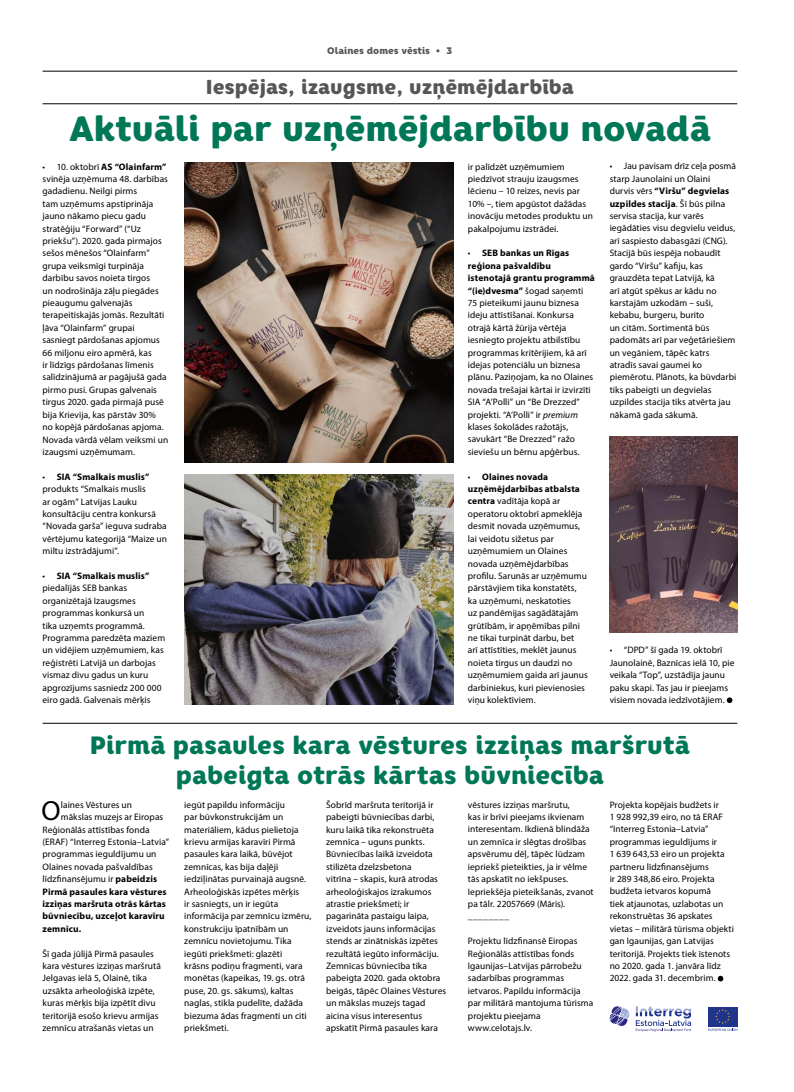
<style>
.page{position:relative;width:794px;height:1092px;background:#fff}
.page>*{position:absolute;margin:0;border:0;box-sizing:border-box;transform-origin:0 0}
.t1{font:900 35px "Core Rhino 85";letter-spacing:-.005em;color:#007757}
.t2{font:27.8px "Myriad Pro";color:#000}
.t3{font:900 25px/30px "Core Rhino 85";color:#007757;text-align:center}
.t4{font:900 20px "Core Rhino 85";color:#565655}
.t5{font:900 9.5px "Core Rhino 85";color:#565655}
.t6{font:9.4px/12.4px "Myriad Pro";letter-spacing:.005em;color:#000}
.t7{font:700 9.4px "Myriad Pro";letter-spacing:.015em;color:#000}
.s1{font-weight:700}
.s2{font-style:italic}
</style>
<div class="page">
<hr style="left:43px;top:71px;width:694px;height:1px;background:#000">
<hr style="left:43px;top:103px;width:694px;height:1px;background:#000">
<svg style="left:717px;top:975px;width:6px;height:6px"></svg>
<svg style="left:727px;top:697px;width:5px;height:6px"></svg>
<svg style="left:609px;top:1006px;width:21px;height:20px"></svg>
<svg style="left:636px;top:1006px;width:55px;height:25px"></svg>
<div style="left:708px;top:1006px;width:29px;height:20px;background:#21348c"></div>
<svg style="left:708px;top:1009px;width:29px;height:21px"></svg>
<hr style="left:43px;top:723px;width:694px;height:1px;background:#000">
<img style="left:184px;top:474px;width:270px;height:230px">
<img style="left:184px;top:162px;width:270px;height:300px">
<img style="left:609px;top:437px;width:128px;height:195px">
<p class="t5" style="left:327px;top:44px;width:127px">Olaines domes vēstis • 3</p>
<h3 class="t4" style="left:206px;top:74px;width:370px">Iespējas, izaugsme, uzņēmējdarbība</h3>
<h1 class="t1" style="left:69px;top:106px;width:643px">Aktuāli par uzņēmējdarbību novadā</h1>
<p class="t6" style="left:43px;top:160px;width:127px">• 10. oktobrī <span class="s1">AS “Olainfarm” </span>svinēja uzņēmuma 48. darbības gadadienu. Neilgi pirms<br>tam uzņēmums apstiprināja jauno nākamo piecu gadu stratēģiju “Forward” (“Uz priekšu”). 2020. gada pirmajos sešos mēnešos “Olainfarm” grupa veiksmīgi turpināja darbību savos noieta tirgos<br>un nodrošināja zāļu piegādes pieaugumu galvenajās terapeitiskajās jomās. Rezultāti ļāva “Olainfarm” grupai sasniegt pārdošanas apjomus<br>66 miljonu eiro apmērā, kas<br>ir līdzīgs pārdošanas līmenis salīdzinājumā ar pagājušā gada pirmo pusi. Grupas galvenais tirgus 2020. gada pirmajā pusē bija Krievija, kas pārstāv 30% no kopējā pārdošanas apjoma.<br>Novada vārdā vēlam veiksmi un izaugsmi uzņēmumam.</p>
<p class="t6" style="left:43px;top:470px;width:126px">• <span class="s1">SIA “Smalkais muslis” </span>produkts “Smalkais muslis<br>ar ogām” Latvijas Lauku konsultāciju centra konkursā “Novada garša” ieguva sudraba vērtējumu kategorijā “Maize un miltu izstrādājumi”.</p>
<p class="t6" style="left:43px;top:569px;width:124px">• <span class="s1">SIA “Smalkais muslis” </span>piedalījās SEB bankas organizētajā Izaugsmes programmas konkursā un<br>tika uzņemts programmā.<br>Programma paredzēta maziem un vidējiem uzņēmumiem, kas reģistrēti Latvijā un darbojas vismaz divu gadus un kuru apgrozījums sasniedz 200 000 eiro gadā. Galvenais mērķis</p>
<p class="t6" style="left:468px;top:160px;width:127px">ir palīdzēt uzņēmumiem piedzīvot strauju izaugsmes lēcienu – 10 reizes, nevis par<br>10% –, tiem apgūstot dažādas inovāciju metodes produktu un pakalpojumu izstrādei.</p>
<p class="t6" style="left:468px;top:247px;width:129px">• <span class="s1">SEB bankas un Rīgas reģiona pašvaldību īstenotajā grantu programmā “(ie)dvesma”</span> šogad saņemti<br>75 pieteikumi jaunu biznesa ideju attīstīšanai. Konkursa otrajā kārtā žūrija vērtēja iesniegto projektu atbilstību programmas kritērijiem, kā arī idejas potenciālu un biznesa plānu. Paziņojam, ka no Olaines novada trešajai kārtai ir izvirzīti<br>SIA “A’Polli” un “Be Drezzed” projekti. “A’Polli” ir <span class="s2">premium </span>klases šokolādes ražotājs, savukārt “Be Drezzed” ražo sieviešu un bērnu apģērbus.</p>
<p class="t6" style="left:468px;top:470px;width:121px">• <span class="s1">Olaines novada uzņēmējdarbības atbalsta centra</span> vadītāja kopā ar operatoru oktobrī apmeklēja desmit novada uzņēmumus, lai veidotu sižetus par uzņēmumiem un Olaines novada uzņēmējdarbības profilu. Sarunās ar uzņēmumu pārstāvjiem tika konstatēts, ka uzņēmumi, neskatoties<br>uz pandēmijas sagādātajām grūtībām, ir apņēmības pilni ne tikai turpināt darbu, bet<br>arī attīstīties, meklēt jaunus noieta tirgus un daudzi no uzņēmumiem gaida arī jaunus darbiniekus, kuri pievienosies viņu kolektīviem.</p>
<p class="t6" style="left:609px;top:160px;width:128px">• Jau pavisam drīz ceļa posmā starp Jaunolaini un Olaini durvis vērs <span class="s1">“Viršu” degvielas uzpildes stacija</span>. Šī būs pilna servisa stacija, kur varēs iegādāties visu degvielu veidus, arī saspiesto dabasgāzi (CNG).<br>Stacijā būs iespēja nobaudīt gardo “Viršu” kafiju, kas grauzdēta tepat Latvijā, kā<br>arī atgūt spēkus ar kādu no karstajām uzkodām – suši, kebabu, burgeru, burito<br>un citām. Sortimentā būs padomāts arī par veģetāriešiem un vegāniem, tāpēc katrs atradīs savai gaumei ko piemērotu. Plānots, ka būvdarbi tiks pabeigti un degvielas uzpildes stacija tiks atvērta jau nākamā gada sākumā.</p>
<p class="t6" style="left:609px;top:643px;width:126px">• “DPD” šī gada 19. oktobrī<br>Jaunolainē, Baznīcas ielā 10, pie veikala “Top”, uzstādīja jaunu paku skapi. Tas jau ir pieejams visiem novada iedzīvotājiem.</p>
<h3 class="t3" style="left:90px;top:730px;width:601px">Pirmā pasaules kara vēstures izziņas maršrutā pabeigta otrās kārtas būvniecība</h3>
<h2 class="t2" style="left:42px;top:793px;width:21px">O</h2>
<p class="t6" style="left:61px;top:798px;width:73px">laines Vēstures un</p>
<p class="t6" style="left:61px;top:810px;width:104px">mākslas muzejs ar Eiropas</p>
<p class="t6" style="left:43px;top:823px;width:109px">Reģionālās attīstības fonda</p>
<p class="t6" style="left:43px;top:835px;width:128px">(ERAF) “Interreg Estonia–Latvia”</p>
<p class="t6" style="left:43px;top:847px;width:115px">programmas ieguldījumu un</p>
<p class="t6" style="left:43px;top:860px;width:112px">Olaines novada pašvaldības</p>
<p class="t6" style="left:43px;top:872px;width:116px">līdzfinansējumu ir <span class="s1">pabeidzis</span></p>
<p class="t7" style="left:43px;top:885px;width:125px">Pirmā pasaules kara vēstures</p>
<p class="t7" style="left:43px;top:897px;width:125px">izziņas maršruta otrās kārtas</p>
<p class="t7" style="left:43px;top:910px;width:124px">būvniecību, uzceļot karavīru</p>
<p class="t7" style="left:43px;top:922px;width:40px">zemnīcu.</p>
<p class="t6" style="left:43px;top:947px;width:120px">Šī gada jūlijā Pirmā pasaules kara vēstures izziņas maršrutā<br>Jelgavas ielā 5, Olainē, tika uzsākta arheoloģiskā izpēte, kuras mērķis bija izpētīt divu teritorijā esošo krievu armijas zemnīcu atrašanās vietas un</p>
<p class="t6" style="left:184px;top:798px;width:129px">iegūt papildu informāciju<br>par būvkonstrukcijām un materiāliem, kādus pielietoja krievu armijas karavīri Pirmā pasaules kara laikā, būvējot zemnīcas, kas bija daļēji iedziļinātas purvainajā augsnē.<br>Arheoloģiskās izpētes mērķis<br>ir sasniegts, un ir iegūta informācija par zemnīcu izmēru, konstrukciju īpatnībām un zemnīcu novietojumu. Tika iegūti priekšmeti: glazēti<br>krāsns podiņu fragmenti, vara monētas (kapeikas, 19. gs. otrā puse, 20. gs. sākums), kaltas naglas, stikla pudelīte, dažāda biezuma ādas fragmenti un citi priekšmeti.</p>
<p class="t6" style="left:326px;top:798px;width:122px">Šobrīd maršruta teritorijā ir pabeigti būvniecības darbi, kuru laikā tika rekonstruēta zemnīca – uguns punkts.<br>Būvniecības laikā izveidota stilizēta dzelzsbetona<br>vitrīna – skapis, kurā atrodas arheoloģiskajos izrakumos atrastie priekšmeti; ir pagarināta pastaigu laipa, izveidots jauns informācijas stends ar zinātniskās izpētes rezultātā iegūto informāciju.<br>Zemnīcas būvniecība tika pabeigta 2020. gada oktobra beigās, tāpēc Olaines Vēstures un mākslas muzejs tagad aicina visus interesentus apskatīt Pirmā pasaules kara</p>
<p class="t6" style="left:468px;top:798px;width:127px">vēstures izziņas maršrutu,<br>kas ir brīvi pieejams ikvienam interesentam. Ikdienā blindāža un zemnīca ir slēgtas drošības apsvērumu dēļ, tāpēc lūdzam iepriekš pieteikties, ja ir vēlme tās apskatīt no iekšpuses.<br>Iepriekšēja pieteikšanās, zvanot pa tālr. 22057669 (Māris). ________</p>
<p class="t6" style="left:468px;top:934px;width:127px">Projektu līdzfinansē Eiropas<br>Reģionālās attīstības fonds<br>Igaunijas–Latvijas pārrobežu sadarbības programmas ietvaros. Papildu informācija par militārā mantojuma tūrisma projektu pieejama www.celotajs.lv.</p>
<p class="t6" style="left:609px;top:798px;width:126px">Projekta kopējais budžets ir<br>1 928 992,39 eiro, no tā ERAF “Interreg Estonia–Latvia” programmas ieguldījums ir<br>1 639 643,53 eiro un projekta partneru līdzfinansējums<br>ir 289 348,86 eiro. Projekta budžeta ietvaros kopumā<br>tiek atjaunotas, uzlabotas un rekonstruētas 36 apskates vietas – militārā tūrisma objekti gan Igaunijas, gan Latvijas teritorijā. Projekts tiek īstenots no 2020. gada 1. janvāra līdz<br>2022. gada 31. decembrim.</p>
</div>
